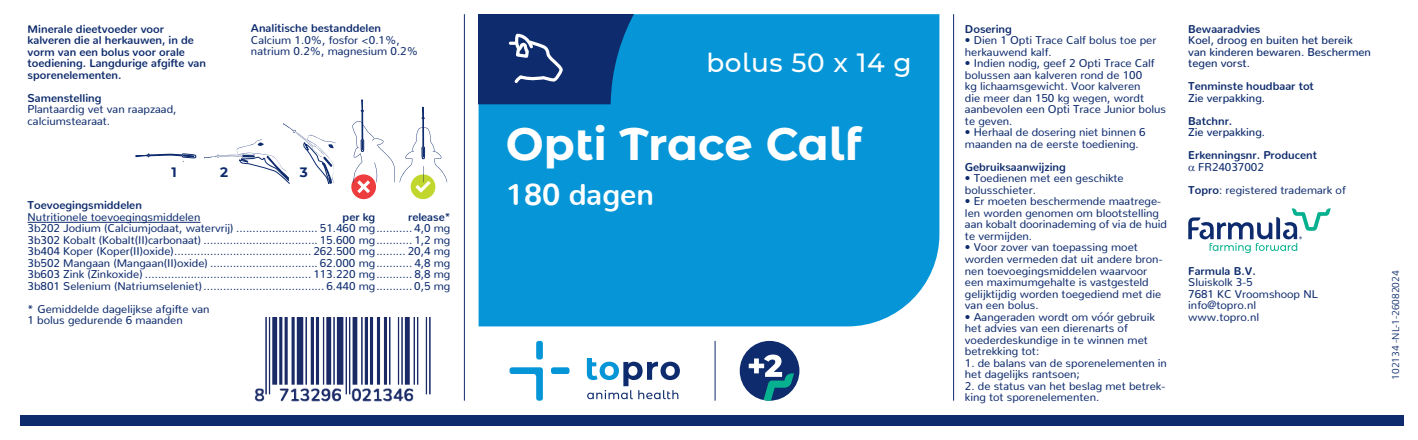
<style>
.page{position:relative;width:1418px;height:440px;background:#fff}
.page>*{position:absolute;margin:0;border:0;box-sizing:border-box;transform-origin:0 0}
.t1{font:700 45px "Montserrat Alternates";color:#fff}
.t2{font:700 30px "Nunito";color:#fff}
.t3{font:500 26.25px "Montserrat Alternates";letter-spacing:.02em;color:#fff}
.t4{font:700 13.5px "Montserrat Alternates";color:#0d2b6d}
.platte_tekst{font:11.25px/11.5px "Nunito";color:#0d2b6d}
.platte_tekst-2{font:700 11.25px/11.5px "Nunito";color:#0d2b6d}
.kopje_bold{font:700 11.25px "Nunito";color:#0d2b6d}
.kopje_bold-2{font:500 11.25px/11.5px "Nunito";color:#0d2b6d}
.kopje_bold-3{font:11.25px/11.5px "Nunito";color:#0d2b6d}
.t5{font:300 10px "Nunito";color:#0d2b6d}
.s1{font-weight:700}
</style>
<div class="page">
<div style="left:478px;top:14px;width:461px;height:312px;background:#0696d7"></div>
<hr style="left:714px;top:340px;width:1px;height:60px;background:#0d2b6d">
<div style="left:739px;top:340px;width:60px;height:60px;background:#0d2b6d;border-radius:50%"></div>
<svg style="left:748px;top:354px;width:46px;height:46px"></svg>
<div style="left:536px;top:340px;width:7px;height:19px;background:#0696d7;border-radius:3px"></div>
<div style="left:551px;top:367px;width:18px;height:6px;background:#0696d7;border-radius:3px"></div>
<svg style="left:509px;top:367px;width:34px;height:33px"></svg>
<svg style="left:587px;top:358px;width:93px;height:41px"></svg>
<div style="left:20px;top:415px;width:1383px;height:10px;background:#0d2b6d"></div>
<hr style="left:28px;top:222px;width:172px;height:1px;background:#0d2b6d">
<svg style="left:1188px;top:208px;width:142px;height:45px"></svg>
<hr style="left:464px;top:14px;width:1px;height:386px;background:#0d2b6d">
<hr style="left:953px;top:14px;width:1px;height:386px;background:#0d2b6d">
<svg style="left:350px;top:173px;width:27px;height:27px"></svg>
<div style="left:350px;top:173px;width:27px;height:27px;border:2px solid #fff;border-radius:50%"></div>
<svg style="left:410px;top:173px;width:26px;height:27px"></svg>
<div style="left:409px;top:173px;width:28px;height:27px;border:2px solid #fff;border-radius:50%"></div>
<svg style="left:136px;top:153px;width:60px;height:9px"></svg>
<svg style="left:204px;top:123px;width:131px;height:60px"></svg>
<svg style="left:352px;top:100px;width:95px;height:96px"></svg>
<svg style="left:478px;top:14px;width:160px;height:90px;background:#15407f"></svg>
<img style="left:254px;top:317px;width:177px;height:85px">
<p class="platte_tekst-2" style="left:28px;top:22px;width:180px">Minerale dieetvoeder voor kalveren die al herkauwen, in de vorm van een bolus voor orale toediening. Langdurige afgifte van sporenelementen.</p>
<p class="kopje_bold" style="left:28px;top:88px;width:75px">Samenstelling</p>
<p class="kopje_bold-3" style="left:28px;top:102px;width:150px">Plantaardig vet van raapzaad, calciumstearaat.</p>
<p class="platte_tekst-2" style="left:251px;top:21px;width:132px">Analitische bestanddelen</p>
<p class="platte_tekst" style="left:251px;top:33px;width:150px">Calcium 1.0%, fosfor &lt;0.1%,</p>
<p class="platte_tekst" style="left:251px;top:44px;width:169px">natrium 0.2%, magnesium 0.2%</p>
<p class="t4" style="left:171px;top:163px;width:7px">1</p>
<p class="t4" style="left:220px;top:163px;width:9px">2</p>
<p class="t4" style="left:300px;top:163px;width:10px">3</p>
<p class="kopje_bold" style="left:28px;top:195px;width:116px">Toevoegingsmiddelen</p>
<p class="platte_tekst" style="left:28px;top:209px;width:174px">Nutritionele toevoegingsmiddelen</p>
<p class="platte_tekst-2" style="left:342px;top:209px;width:34px">per kg</p>
<p class="platte_tekst-2" style="left:408px;top:209px;width:44px">release*</p>
<p class="platte_tekst" style="left:28px;top:221px;width:424px">3b202 Jodium (Calciumjodaat, watervrij) ......................... 51.460 mg........... 4,0 mg</p>
<p class="platte_tekst" style="left:28px;top:232px;width:424px">3b302 Kobalt (Kobalt(II)carbonaat) ................................... 15.600 mg........... 1,2 mg</p>
<p class="platte_tekst" style="left:28px;top:244px;width:424px">3b404 Koper (Koper(II)oxide).......................................... 262.500 mg......... 20,4 mg</p>
<p class="platte_tekst" style="left:28px;top:255px;width:424px">3b502 Mangaan (Mangaan(II)oxide) ................................. 62.000 mg........... 4,8 mg</p>
<p class="platte_tekst" style="left:28px;top:267px;width:424px">3b603 Zink (Zinkoxide) ................................................... 113.220 mg........... 8,8 mg</p>
<p class="platte_tekst" style="left:28px;top:278px;width:424px">3b801 Selenium (Natriumseleniet)..................................... 6.440 mg........... 0,5 mg</p>
<p class="platte_tekst" style="left:28px;top:301px;width:183px">* Gemiddelde dagelijkse afgifte van<br>1 bolus gedurende 6 maanden</p>
<p class="t3" style="left:706px;top:44px;width:207px">bolus 50 x 14 g</p>
<p class="t1" style="left:506px;top:111px;width:357px">Opti Trace Calf</p>
<p class="t2" style="left:506px;top:167px;width:149px">180 dagen</p>
<p class="platte_tekst-2" style="left:964px;top:22px;width:48px">Dosering</p>
<p class="platte_tekst" style="left:964px;top:33px;width:193px">• Dien 1 Opti Trace Calf bolus toe per herkauwend kalf.</p>
<p class="platte_tekst" style="left:964px;top:56px;width:203px">• Indien nodig, geef 2 Opti Trace Calf bolussen aan kalveren rond de 100<br>kg lichaamsgewicht. Voor kalveren<br>die meer dan 150 kg wegen, wordt aanbevolen een Opti Trace Junior bolus te geven.</p>
<p class="platte_tekst" style="left:964px;top:125px;width:182px">• Herhaal de dosering niet binnen 6 maanden na de eerste toediening.</p>
<p class="platte_tekst-2" style="left:964px;top:160px;width:102px">Gebruiksaanwijzing</p>
<p class="platte_tekst" style="left:964px;top:171px;width:160px">• Toedienen met een geschikte</p>
<p class="platte_tekst" style="left:964px;top:183px;width:72px">bolusschieter.</p>
<p class="platte_tekst" style="left:964px;top:194px;width:203px">• Er moeten beschermende maatrege&shy;len worden genomen om blootstelling aan kobalt doorinademing of via de huid te vermijden.</p>
<p class="platte_tekst" style="left:964px;top:240px;width:199px">• Voor zover van toepassing moet worden vermeden dat uit andere bron&shy;nen toevoegingsmiddelen waarvoor een maximumgehalte is vastgesteld gelijktijdig worden toegediend met die van een bolus.</p>
<p class="platte_tekst" style="left:964px;top:309px;width:191px">• Aangeraden wordt om vóór gebruik het advies van een dierenarts of voederdeskundige in te winnen met betrekking tot:</p>
<p class="platte_tekst" style="left:964px;top:355px;width:203px">1. de balans van de sporenelementen in het dagelijks rantsoen;</p>
<p class="platte_tekst" style="left:964px;top:378px;width:202px">2. de status van het beslag met betrek&shy;king tot sporenelementen.</p>
<p class="kopje_bold" style="left:1188px;top:19px;width:74px">Bewaaradvies</p>
<p class="kopje_bold-2" style="left:1188px;top:33px;width:166px">Koel, droog en buiten het bereik</p>
<p class="kopje_bold-2" style="left:1188px;top:45px;width:184px">van kinderen bewaren. Beschermen tegen vorst.</p>
<p class="kopje_bold" style="left:1188px;top:76px;width:127px">Tenminste houdbaar tot</p>
<p class="kopje_bold-2" style="left:1188px;top:91px;width:78px">Zie verpakking.</p>
<p class="kopje_bold" style="left:1188px;top:111px;width:46px">Batchnr.</p>
<p class="kopje_bold-2" style="left:1188px;top:125px;width:78px">Zie verpakking.</p>
<p class="kopje_bold" style="left:1188px;top:145px;width:130px">Erkenningsnr. Producent</p>
<p class="platte_tekst" style="left:1198px;top:160px;width:67px">FR24037002</p>
<p class="platte_tekst" style="left:1188px;top:183px;width:159px"><span class="s1">Topro</span>: registered trademark of</p>
<p class="kopje_bold" style="left:1188px;top:260px;width:69px">Farmula B.V.</p>
<p class="platte_tekst" style="left:1188px;top:275px;width:66px">Sluiskolk 3-5</p>
<p class="platte_tekst" style="left:1188px;top:286px;width:131px">7681 KC Vroomshoop NL</p>
<p class="platte_tekst" style="left:1188px;top:298px;width:69px">info@topro.nl</p>
<p class="platte_tekst" style="left:1188px;top:309px;width:72px">www.topro.nl</p>
<p class="t5" style="left:1386px;top:379px;width:110px;rotate:-90deg">102134 -NL-1-26082024</p>
</div>
